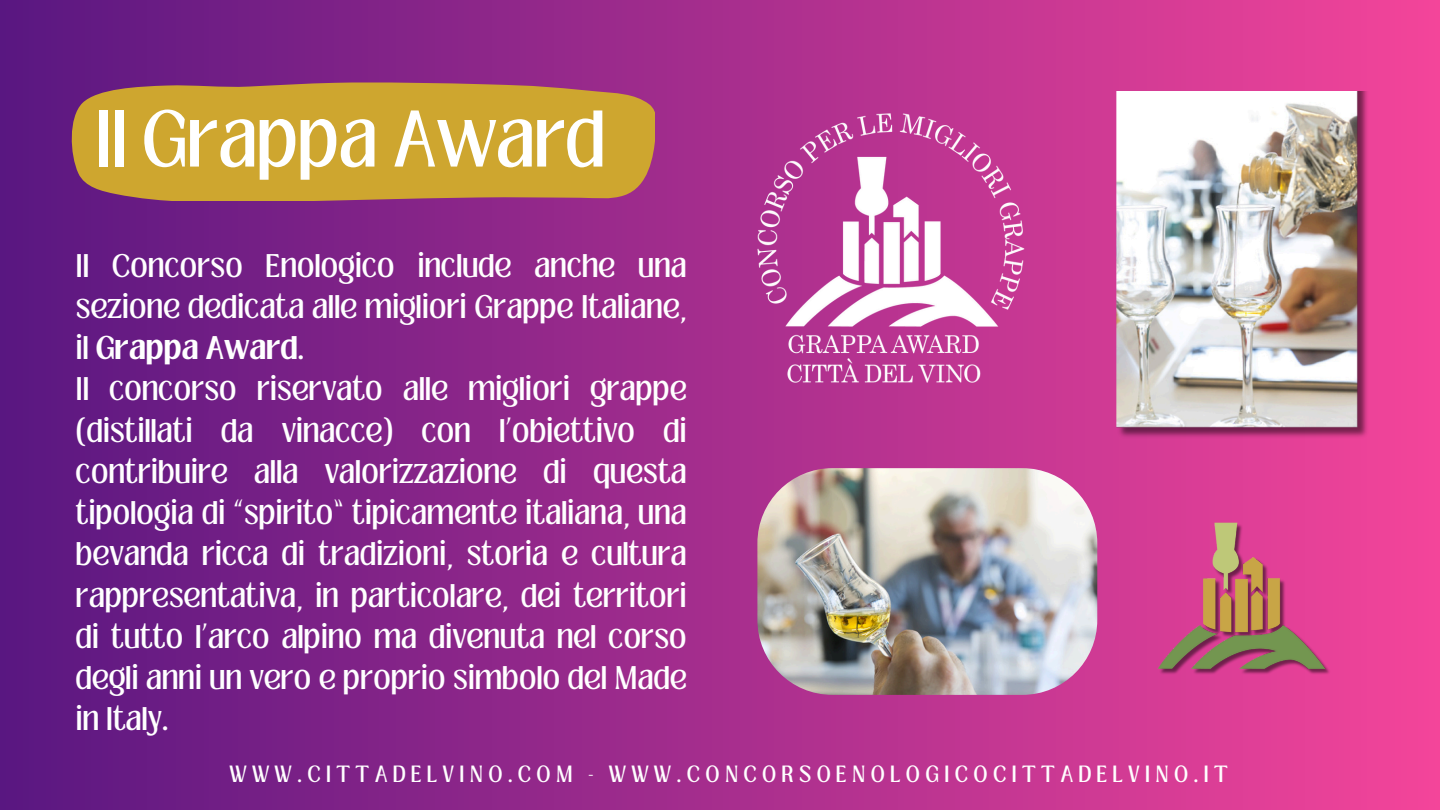
<style>
.page{position:relative;width:1440px;height:810px;background:#fff}
.page>*{position:absolute;margin:0;border:0;box-sizing:border-box;transform-origin:0 0}
.t1{font:61.5px "Loubag";color:#fff}
.t2{font:25.1px/41.2px "Loubag";letter-spacing:.015em;color:#fff}
.t3{font:18px "Loubag";letter-spacing:.305em;color:#fff}
.s1{font-weight:700}
</style>
<div class="page">
<div style="left:0;top:0;width:1440px;height:810px;background:linear-gradient(to right,#591781,#f4459a)"></div>
<svg style="left:70px;top:82px;width:585px;height:118px;background:#c79b35"></svg>
<img style="left:1116px;top:92px;width:255px;height:352px">
<img style="left:757px;top:468px;width:340px;height:227px;border-radius:75px">
<img style="left:1144px;top:505px;width:198px;height:198px">
<img style="left:742px;top:104px;width:295px;height:295px">
<p class="t1" style="left:96px;top:90px;width:511px">Il Grappa Award</p>
<p class="t2" style="left:76px;top:245px;width:612px">Il Concorso Enologico include anche una sezione dedicata alle migliori Grappe Italiane, il <span class="s1">Grappa Award</span>.<br>Il concorso riservato alle migliori grappe (distillati da vinacce) con l’obiettivo di contribuire alla valorizzazione di questa tipologia di “spirito” tipicamente italiana, una bevanda ricca di tradizioni, storia e cultura rappresentativa, in particolare, dei territori di tutto l’arco alpino ma divenuta nel corso degli anni un vero e proprio simbolo del Made in Italy.</p>
<h1 class="t3" style="left:230px;top:759px;width:999px">WWW.CITTADELVINO.COM - WWW.CONCORSOENOLOGICOCITTADELVINO.IT</h1>
</div>
